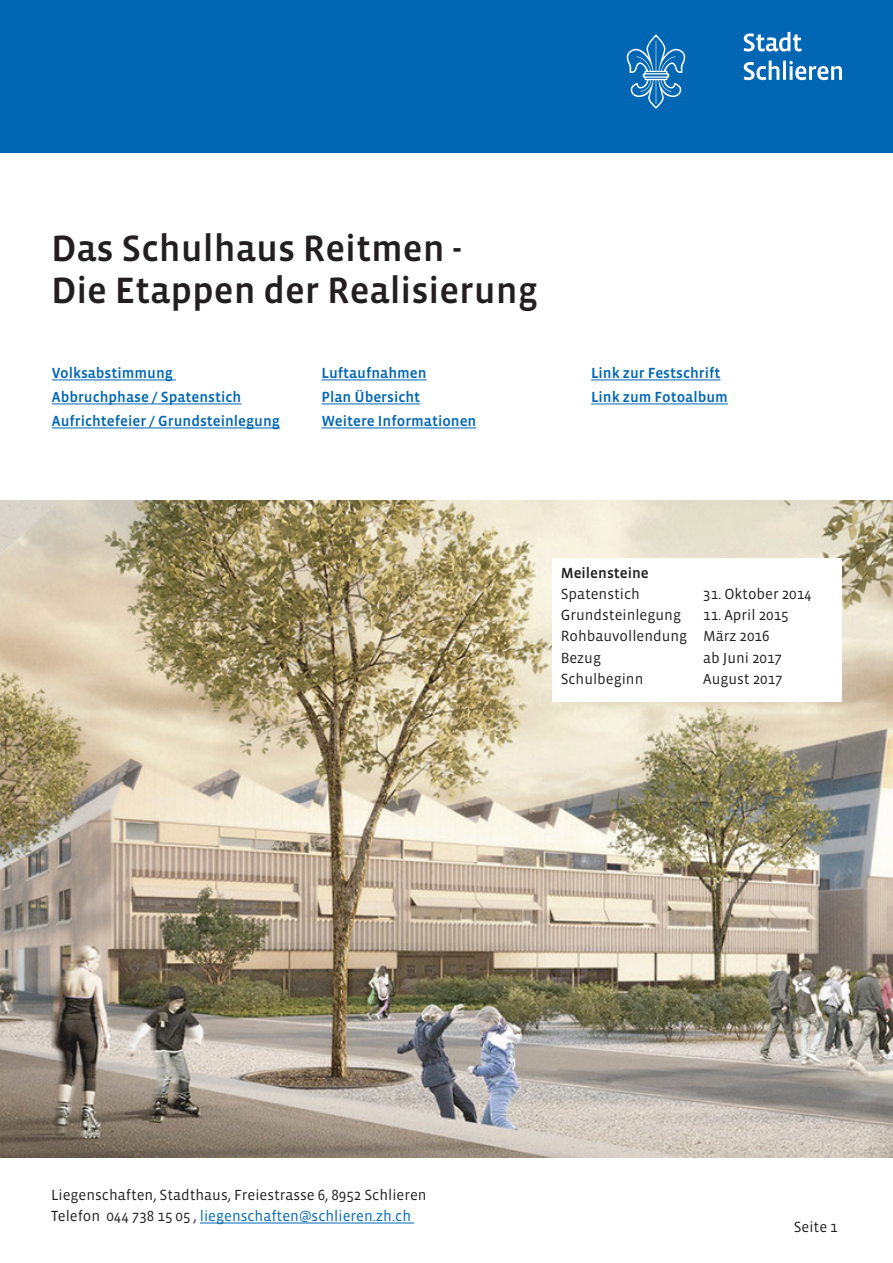
<style>
.page{position:relative;width:893px;height:1263px;background:#fff}
.page>*{position:absolute;margin:0;border:0;box-sizing:border-box;transform-origin:0 0}
.dokumententitel{font:37.5px "Vista Sans Med";color:#231f20}
.t1{font:15px "Vista Sans";color:#231f20}
.Hyperlink{font:15px "Vista Sans Med";color:#0166b3}
.t2{font:15px "Vista Sans";color:#0166b3}
.Untertitel_1_Vista_s{font:15px "Vista Sans Med";color:#231f20}
.s1{color:#231f20}
</style>
<div class="page">
<div style="left:0;top:0;width:893px;height:152px;background:#0166b3"></div>
<svg style="left:627px;top:34px;width:58px;height:74px"></svg>
<svg style="left:744px;top:32px;width:58px;height:19px"></svg>
<svg style="left:744px;top:60px;width:98px;height:20px"></svg>
<img style="left:0;top:501px;width:893px;height:657px">
<hr style="left:52px;top:380px;width:124px;height:1px;background:#0166b3">
<hr style="left:52px;top:404px;width:189px;height:1px;background:#0166b3">
<hr style="left:52px;top:428px;width:228px;height:1px;background:#0166b3">
<hr style="left:321px;top:380px;width:106px;height:1px;background:#0166b3">
<hr style="left:321px;top:404px;width:99px;height:1px;background:#0166b3">
<hr style="left:321px;top:428px;width:155px;height:1px;background:#0166b3">
<hr style="left:591px;top:380px;width:129px;height:1px;background:#0166b3">
<hr style="left:591px;top:404px;width:137px;height:1px;background:#0166b3">
<div style="left:552px;top:558px;width:290px;height:144px;background:#fff"></div>
<hr style="left:200px;top:1223px;width:214px;height:1px;background:#0166b3">
<p class="dokumententitel" style="left:51px;top:229px;width:412px">Das Schulhaus Reitmen -</p>
<p class="dokumententitel" style="left:51px;top:271px;width:488px">Die Etappen der Realisierung</p>
<p class="Hyperlink" style="left:52px;top:365px;width:122px">Volksabstimmung</p>
<p class="Hyperlink" style="left:52px;top:389px;width:191px">Abbruchphase / Spatenstich</p>
<p class="Hyperlink" style="left:52px;top:413px;width:229px">Aufrichtefeier / Grundsteinlegung</p>
<p class="Hyperlink" style="left:321px;top:365px;width:107px">Luftaufnahmen</p>
<p class="Hyperlink" style="left:321px;top:389px;width:100px">Plan Übersicht</p>
<p class="Hyperlink" style="left:321px;top:413px;width:156px">Weitere Informationen</p>
<p class="Hyperlink" style="left:591px;top:365px;width:131px">Link zur Festschrift</p>
<p class="Hyperlink" style="left:591px;top:389px;width:138px">Link zum Fotoalbum</p>
<p class="Untertitel_1_Vista_s" style="left:561px;top:565px;width:90px">Meilensteine</p>
<p class="t1" style="left:561px;top:586px;width:81px">Spatenstich</p>
<p class="t1" style="left:703px;top:586px;width:110px">31. Oktober 2014</p>
<p class="t1" style="left:561px;top:607px;width:122px">Grundsteinlegung</p>
<p class="t1" style="left:703px;top:607px;width:87px">11. April 2015</p>
<p class="t1" style="left:561px;top:629px;width:210px">Rohbauvollendung März 2016</p>
<p class="t1" style="left:561px;top:650px;width:42px">Bezug</p>
<p class="t1" style="left:703px;top:650px;width:80px">ab Juni 2017</p>
<p class="t1" style="left:561px;top:671px;width:84px">Schulbeginn</p>
<p class="t1" style="left:703px;top:671px;width:81px">August 2017</p>
<p class="t1" style="left:51px;top:1187px;width:377px">Liegenschaften, Stadthaus, Freiestrasse 6, 8952 Schlieren</p>
<p class="t2" style="left:51px;top:1208px;width:362px"><span class="s1">Telefon 044 738 15 05 ,</span> liegenschaften@schlieren.zh.ch</p>
<p class="t1" style="left:794px;top:1219px;width:45px">Seite 1</p>
</div>
